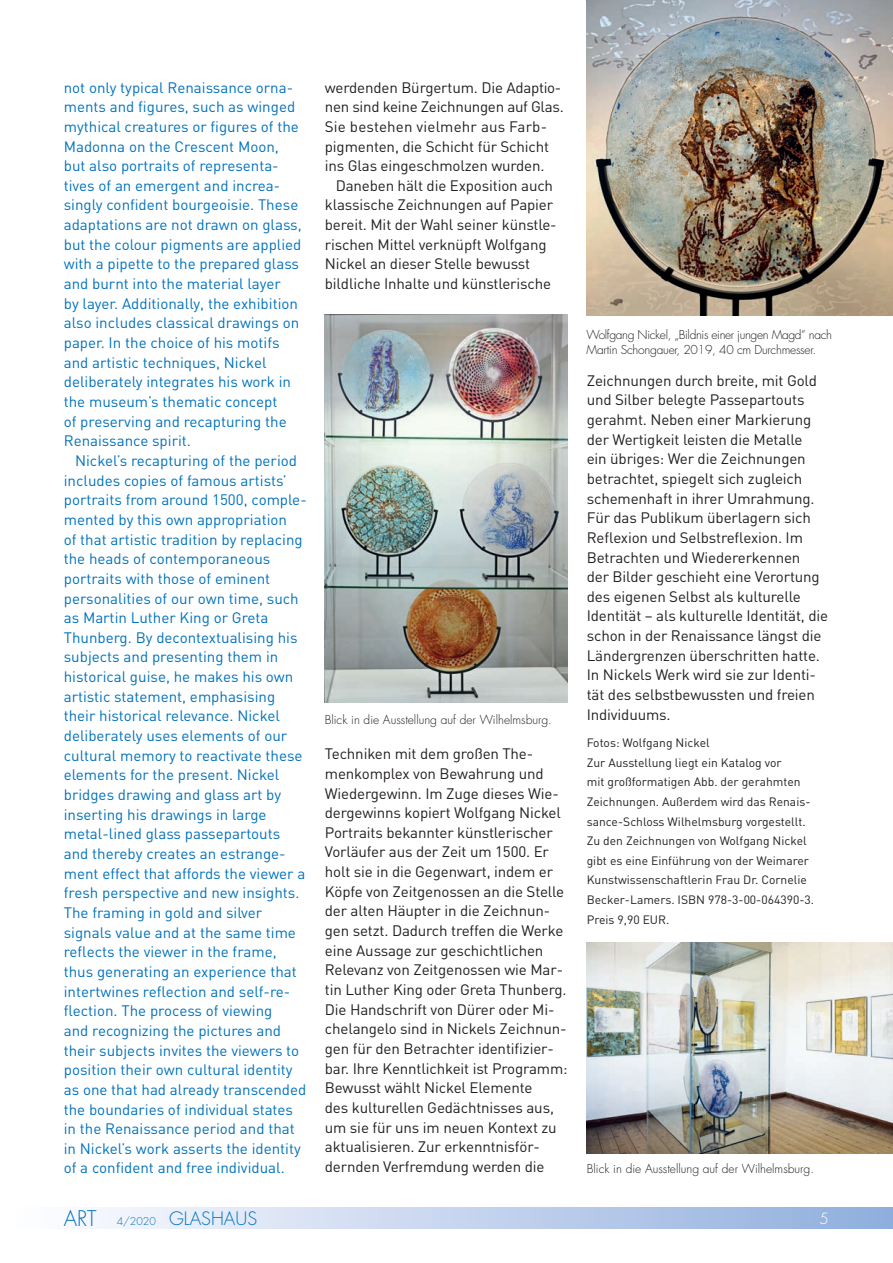
<style>
.page{position:relative;width:893px;height:1263px;background:#fff}
.page>*{position:absolute;margin:0;border:0;box-sizing:border-box;transform-origin:0 0}
.t1{font:300 18px "Futura";color:#0072bc}
.t2{font:15px/19.6px "DIN";color:#0072bc}
.t3{font:15px/19.6px "DIN";letter-spacing:-.01em;color:#231f20}
.t4{font:300 15px "Futura";color:#fff}
.t5{font:12px/19.6px "DIN";color:#231f20}
.t6{font:300 12px/15px "Futura";letter-spacing:-.03em;color:#231f20}
.t7{font:300 12px "Futura";color:#231f20}
.s1{font-size:21px}
.s2{font-size:10.5px}
</style>
<div class="page">
<div style="left:0;top:1208px;width:893px;height:21px;background:linear-gradient(to right,#fff,#8faedd)"></div>
<img style="left:587px;top:0;width:306px;height:316px">
<img style="left:325px;top:315px;width:242px;height:388px">
<img style="left:587px;top:943px;width:306px;height:211px">
<p class="t2" style="left:64px;top:77px;width:239px">not only typical Renaissance orna&shy;ments and figures, such as winged mythical creatures or figures of the Madonna on the Crescent Moon, but also portraits of representa&shy;tives of an emergent and increa&shy;singly confident bourgeoisie. These adaptations are not drawn on glass, but the colour pigments are applied with a pipette to the prepared glass and burnt into the material layer<br>by layer. Additionally, the exhibition also includes classical drawings on paper. In the choice of his motifs and artistic techniques, Nickel deliberately integrates his work in the museum’s thematic concept<br>of preserving and recapturing the Renaissance spirit.</p>
<p class="t2" style="left:64px;top:450px;width:244px;text-indent:11px">Nickel’s recapturing of the period includes copies of famous artists’ portraits from around 1500, comple&shy;mented by this own appropriation<br>of that artistic tradition by replacing the heads of contemporaneous portraits with those of eminent personalities of our own time, such as Martin Luther King or Greta Thunberg. By decontextualising his subjects and presenting them in historical guise, he makes his own artistic statement, emphasising their historical relevance. Nickel deliberately uses elements of our cultural memory to reactivate these elements for the present. Nickel bridges drawing and glass art by inserting his drawings in large metal-lined glass passepartouts and thereby creates an estrange&shy;ment effect that affords the viewer a fresh perspective and new insights.<br>The framing in gold and silver signals value and at the same time reflects the viewer in the frame, thus generating an experience that intertwines reflection and self-re&shy;flection. The process of viewing<br>and recognizing the pictures and their subjects invites the viewers to position their own cultural identity as one that had already transcended the boundaries of individual states in the Renaissance period and that in Nickel’s work asserts the identity of a confident and free individual.</p>
<p class="t3" style="left:325px;top:77px;width:240px">werdenden Bürgertum. Die Adaptio&shy;nen sind keine Zeichnungen auf Glas.<br>Sie bestehen vielmehr aus Farb&shy;pigmenten, die Schicht für Schicht ins Glas eingeschmolzen wurden.</p>
<p class="t3" style="left:325px;top:175px;width:233px;text-indent:11px">Daneben hält die Exposition auch klassische Zeichnungen auf Papier bereit. Mit der Wahl seiner künstle&shy;rischen Mittel verknüpft Wolfgang Nickel an dieser Stelle bewusst bildliche Inhalte und künstlerische</p>
<p class="t7" style="left:325px;top:712px;width:229px">Blick in die Ausstellung auf der Wilhelmsburg.</p>
<p class="t3" style="left:325px;top:744px;width:244px">Techniken mit dem großen The&shy;menkomplex von Bewahrung und Wiedergewinn. Im Zuge dieses Wie&shy;dergewinns kopiert Wolfgang Nickel Portraits bekannter künstlerischer Vorläufer aus der Zeit um 1500. Er holt sie in die Gegenwart, indem er Köpfe von Zeitgenossen an die Stelle der alten Häupter in die Zeichnun&shy;gen setzt. Dadurch treffen die Werke eine Aussage zur geschichtlichen Relevanz von Zeitgenossen wie Mar&shy;tin Luther King oder Greta Thunberg.<br>Die Handschrift von Dürer oder Mi&shy;chelangelo sind in Nickels Zeichnun&shy;gen für den Betrachter identifizier&shy;bar. Ihre Kenntlichkeit ist Programm:<br>Bewusst wählt Nickel Elemente<br>des kulturellen Gedächtnisses aus, um sie für uns im neuen Kontext zu aktualisieren. Zur erkenntnisför&shy;dernden Verfremdung werden die</p>
<p class="t6" style="left:586px;top:327px;width:247px">Wolfgang Nickel, „Bildnis einer jungen Magd“ nach<br>Martin Schongauer, 2019, 40 cm Durchmesser.</p>
<p class="t3" style="left:587px;top:370px;width:243px">Zeichnungen durch breite, mit Gold und Silber belegte Passepartouts gerahmt. Neben einer Markierung der Wertigkeit leisten die Metalle<br>ein übriges: Wer die Zeichnungen betrachtet, spiegelt sich zugleich schemenhaft in ihrer Umrahmung.<br>Für das Publikum überlagern sich Reflexion und Selbstreflexion. Im Betrachten und Wiedererkennen<br>der Bilder geschieht eine Verortung des eigenen Selbst als kulturelle Identität – als kulturelle Identität, die schon in der Renaissance längst die Ländergrenzen überschritten hatte.<br>In Nickels Werk wird sie zur Identi&shy;tät des selbstbewussten und freien Individuums.</p>
<p class="t5" style="left:587px;top:732px;width:229px">Fotos: Wolfgang Nickel<br>Zur Ausstellung liegt ein Katalog vor<br>mit großformatigen Abb. der gerahmten Zeichnungen. Außerdem wird das Renais&shy;sance-Schloss Wilhelmsburg vorgestellt.<br>Zu den Zeichnungen von Wolfgang Nickel gibt es eine Einführung von der Weimarer Kunstwissenschaftlerin Frau Dr. Cornelie Becker-Lamers. ISBN 978-3-00-064390-3.<br>Preis 9,90 EUR.</p>
<p class="t7" style="left:587px;top:1161px;width:229px">Blick in die Ausstellung auf der Wilhelmsburg.</p>
<p class="t1" style="left:64px;top:1207px;width:195px"><span class="s1">ART</span> <span class="s2">4/2020</span> GLASHAUS</p>
<p class="t4" style="left:820px;top:1208px;width:11px">5</p>
</div>
